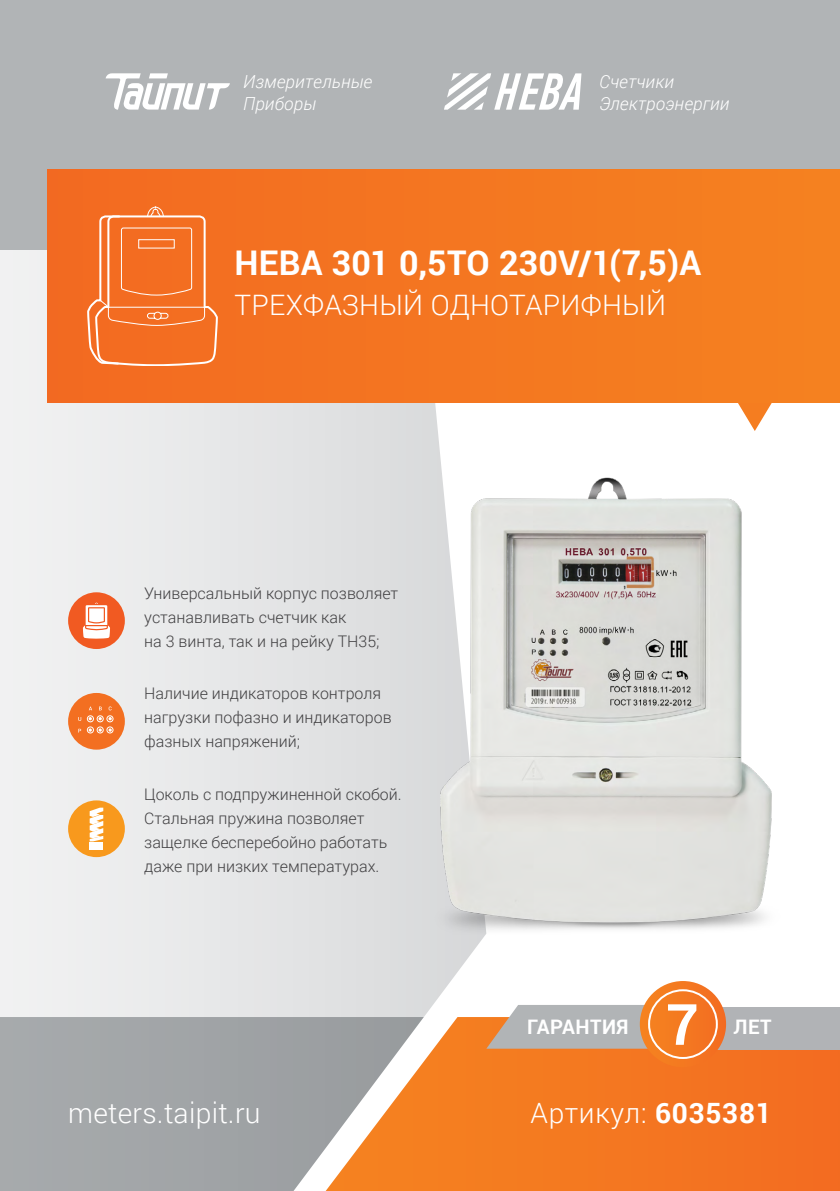
<style>
.page{position:relative;width:840px;height:1191px;background:#fff}
.page>*{position:absolute;margin:0;border:0;box-sizing:border-box;transform-origin:0 0}
.t1{font:700 34px "Roboto";letter-spacing:.005em;color:#fff}
.t2{font:300 28.2px "Roboto";letter-spacing:.01em;color:#fff}
.t3{font:300 28px "Roboto";letter-spacing:.025em;color:#fff}
.t4{font:700 20px "Roboto";letter-spacing:.025em;color:#fff}
.t5{font:italic 300 18px/21.6px "Roboto";letter-spacing:.01em;color:#fff}
.t6{font:300 16px/24px "Roboto";color:#414042}
.s1{font-weight:700}
</style>
<div class="page">
<svg style="left:0;top:250px;width:473px;height:767px"></svg>
<div style="left:0;top:1017px;width:325px;height:174px;background:#a2a5a8"></div>
<svg style="left:325px;top:1017px;width:514px;height:174px;background:#ec833a"></svg>
<div style="left:0;top:0;width:839px;height:250px;background:#b1b4b6"></div>
<svg style="left:738px;top:403px;width:33px;height:28px"></svg>
<div style="left:48px;top:169px;width:791px;height:234px;background:#f47721"></div>
<svg style="left:444px;top:73px;width:137px;height:37px"></svg>
<svg style="left:105px;top:73px;width:125px;height:37px"></svg>
<div style="left:711px;top:1007px;width:128px;height:42px;background:#b1b3b6"></div>
<svg style="left:486px;top:1005px;width:160px;height:43px;background:#b8b4b1"></svg>
<svg style="left:639px;top:981px;width:86px;height:86px;background:#f48231"></svg>
<div style="left:647px;top:989px;width:70px;height:70px;border:2px solid #fff;border-radius:50%"></div>
<svg style="left:667px;top:1004px;width:29px;height:40px"></svg>
<div style="left:68px;top:800px;width:57px;height:57px;background:#f8991d;border-radius:50%"></div>
<div style="left:68px;top:592px;width:57px;height:57px;background:#f15a22;border-radius:50%"></div>
<svg style="left:83px;top:602px;width:27px;height:36px"></svg>
<div style="left:68px;top:693px;width:57px;height:56px;background:#f36f21;border-radius:50%"></div>
<img style="left:410px;top:463px;width:362px;height:488px">
<div style="left:90px;top:842px;width:13px;height:8px;background:#fff"></div>
<svg style="left:90px;top:807px;width:13px;height:34px"></svg>
<svg style="left:87px;top:706px;width:26px;height:27px"></svg>
<svg style="left:88px;top:207px;width:129px;height:158px"></svg>
<p class="t5" style="left:243px;top:70px;width:130px">Измерительные<br>Приборы</p>
<p class="t5" style="left:598px;top:70px;width:132px">Счетчики<br>Электроэнергии</p>
<h1 class="t1" style="left:234px;top:239px;width:468px">НЕВА 301 0,5TO 230V/1(7,5)А</h1>
<h2 class="t2" style="left:234px;top:286px;width:433px">ТРЕХФАЗНЫЙ ОДНОТАРИФНЫЙ</h2>
<p class="t6" style="left:144px;top:581px;width:255px">Универсальный корпус позволяет устанавливать счетчик как<br>на 3 винта, так и на рейку ТН35;</p>
<p class="t6" style="left:144px;top:681px;width:249px">Наличие индикаторов контроля нагрузки пофазно и индикаторов фазных напряжений;</p>
<p class="t6" style="left:144px;top:781px;width:259px">Цоколь с подпружиненной скобой.<br>Стальная пружина позволяет защелке бесперебойно работать даже при низких температурах.</p>
<h2 class="t2" style="left:68px;top:1093px;width:194px">meters.taipit.ru</h2>
<p class="t4" style="left:527px;top:1012px;width:103px">ГАРАНТИЯ</p>
<p class="t4" style="left:733px;top:1012px;width:40px">ЛЕТ</p>
<h3 class="t3" style="left:530px;top:1093px;width:243px">Артикул: <span class="s1">6035381</span></h3>
</div>
